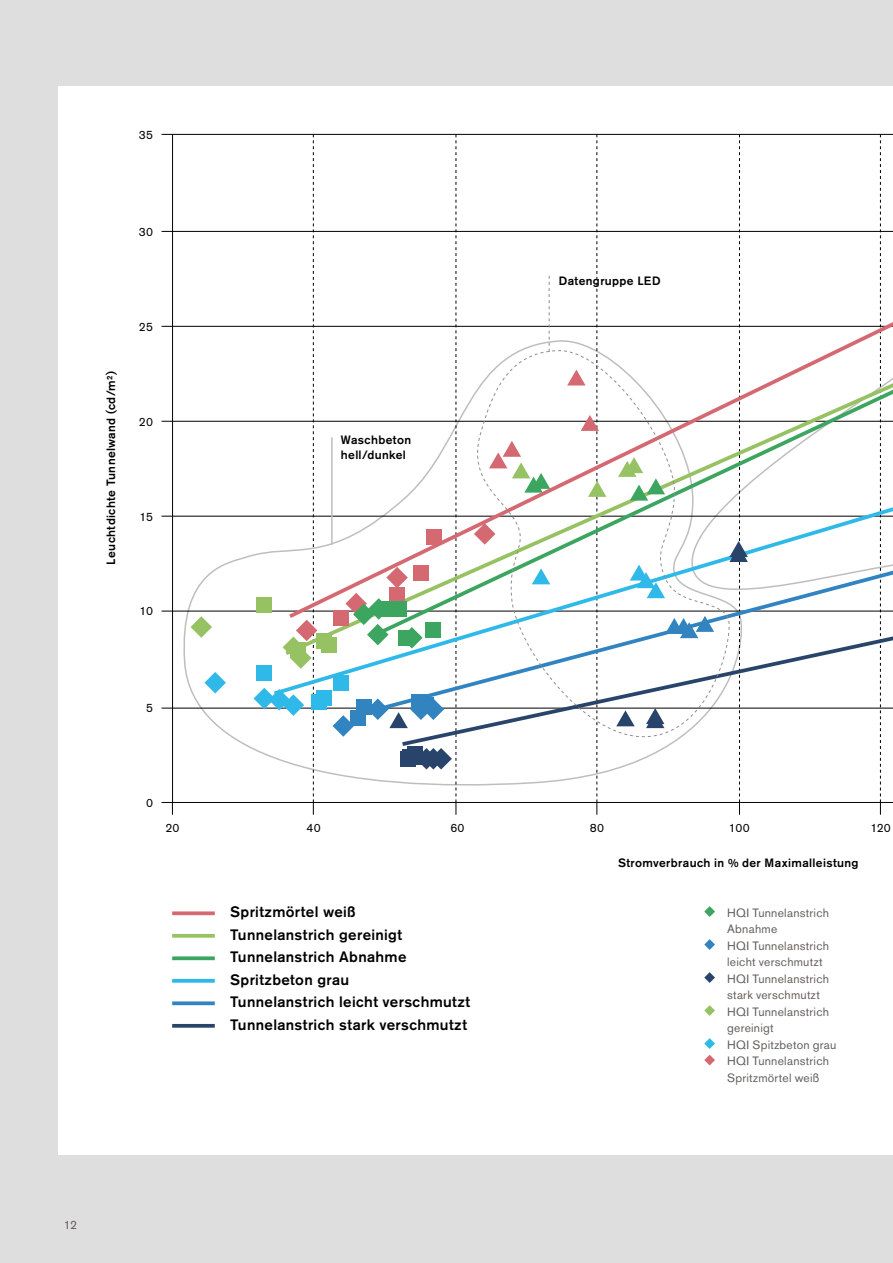
<style>
.page{position:relative;width:893px;height:1263px;background:#dedede}
.page>*{position:absolute;margin:0;border:0;box-sizing:border-box;transform-origin:0 0}
.t1{font:500 15px/22.5px "Akzidenz Grotesk BE";letter-spacing:.025em;color:#000}
.t2{font:12px/16.5px "Akzidenz Grotesk BE";letter-spacing:.02em;color:#635f5b}
.t3{font:500 12px/14.4px "Akzidenz Grotesk BE";letter-spacing:.03em;color:#000}
.t4{font:12px "Akzidenz Grotesk BE";letter-spacing:.01em;color:#000}
</style>
<div class="page">
<div style="left:59px;top:86px;width:834px;height:1068px;background:#fff"></div>
<hr style="left:172px;top:134px;width:721px;height:1px;background:#000">
<hr style="left:172px;top:231px;width:721px;height:1px;background:#000">
<hr style="left:172px;top:326px;width:721px;height:1px;background:#000">
<hr style="left:172px;top:421px;width:721px;height:1px;background:#000">
<hr style="left:172px;top:516px;width:721px;height:1px;background:#000">
<hr style="left:172px;top:611px;width:721px;height:1px;background:#000">
<hr style="left:172px;top:708px;width:721px;height:1px;background:#000">
<hr style="left:172px;top:134px;width:1px;height:668px;background:#000">
<hr style="left:173px;top:802px;width:720px;height:1px;background:#000">
<svg style="left:880px;top:134px;width:1px;height:681px"></svg>
<svg style="left:162px;top:802px;width:11px;height:13px"></svg>
<svg style="left:317px;top:179px;width:576px;height:442px"></svg>
<svg style="left:204px;top:672px;width:22px;height:21px"></svg>
<div style="left:316px;top:690px;width:15px;height:15px;background:#2fb9e9"></div>
<div style="left:312px;top:694px;width:15px;height:15px;background:#2fb9e9"></div>
<svg style="left:191px;top:616px;width:21px;height:22px"></svg>
<div style="left:316px;top:634px;width:15px;height:15px;background:#96c263"></div>
<div style="left:321px;top:638px;width:15px;height:15px;background:#96c263"></div>
<svg style="left:254px;top:134px;width:63px;height:681px"></svg>
<svg style="left:333px;top:134px;width:124px;height:681px"></svg>
<div style="left:399px;top:630px;width:15px;height:15px;background:#3ca55f"></div>
<div style="left:378px;top:601px;width:15px;height:15px;background:#3ca55f"></div>
<div style="left:391px;top:601px;width:15px;height:15px;background:#3ca55f"></div>
<div style="left:426px;top:623px;width:15px;height:15px;background:#3ca55f"></div>
<svg style="left:469px;top:134px;width:279px;height:681px"></svg>
<hr style="left:331px;top:437px;width:2px;height:108px;background:#bebebd">
<svg style="left:172px;top:911px;width:43px;height:4px"></svg>
<svg style="left:172px;top:934px;width:43px;height:4px"></svg>
<svg style="left:172px;top:956px;width:43px;height:4px"></svg>
<svg style="left:172px;top:979px;width:43px;height:4px"></svg>
<svg style="left:172px;top:1001px;width:43px;height:4px"></svg>
<svg style="left:172px;top:1024px;width:43px;height:4px"></svg>
<svg style="left:704px;top:906px;width:11px;height:11px"></svg>
<svg style="left:704px;top:939px;width:11px;height:11px"></svg>
<svg style="left:704px;top:972px;width:11px;height:11px"></svg>
<svg style="left:704px;top:1005px;width:11px;height:11px"></svg>
<svg style="left:704px;top:1038px;width:11px;height:11px"></svg>
<svg style="left:704px;top:1055px;width:11px;height:10px"></svg>
<p class="t4" style="left:139px;top:128px;width:16px">35</p>
<p class="t4" style="left:139px;top:224px;width:16px">30</p>
<p class="t3" style="left:104px;top:565px;width:195px;rotate:-90deg">Leuchtdichte Tunnelwand (cd/m²)</p>
<p class="t4" style="left:139px;top:320px;width:16px">25</p>
<p class="t4" style="left:139px;top:415px;width:16px">20</p>
<p class="t4" style="left:139px;top:510px;width:15px">15</p>
<p class="t4" style="left:139px;top:604px;width:15px">10</p>
<p class="t4" style="left:146px;top:701px;width:8px">5</p>
<p class="t4" style="left:146px;top:796px;width:8px">0</p>
<p class="t4" style="left:165px;top:821px;width:16px">20</p>
<p class="t3" style="left:341px;top:432px;width:72px">Waschbeton hell/dunkel</p>
<p class="t3" style="left:559px;top:273px;width:103px">Datengruppe LED</p>
<p class="t4" style="left:307px;top:821px;width:16px">40</p>
<p class="t4" style="left:450px;top:821px;width:16px">60</p>
<p class="t4" style="left:590px;top:821px;width:16px">80</p>
<p class="t4" style="left:729px;top:821px;width:22px">100</p>
<p class="t4" style="left:870px;top:821px;width:22px">120</p>
<p class="t3" style="left:618px;top:855px;width:242px">Stromverbrauch in % der Maximalleistung</p>
<p class="t1" style="left:230px;top:901px;width:241px">Spritzmörtel weiß<br>Tunnelanstrich gereinigt<br>Tunnelanstrich Abnahme<br>Spritzbeton grau<br>Tunnelanstrich leicht verschmutzt<br>Tunnelanstrich stark verschmutzt</p>
<p class="t2" style="left:727px;top:904px;width:111px">HQI Tunnelanstrich<br>Abnahme<br>HQI Tunnelanstrich leicht verschmutzt<br>HQI Tunnelanstrich stark verschmutzt<br>HQI Tunnelanstrich gereinigt<br>HQI Spitzbeton grau<br>HQI Tunnelanstrich<br>Spritzmörtel weiß</p>
<p class="t2" style="left:64px;top:1217px;width:15px">12</p>
</div>
